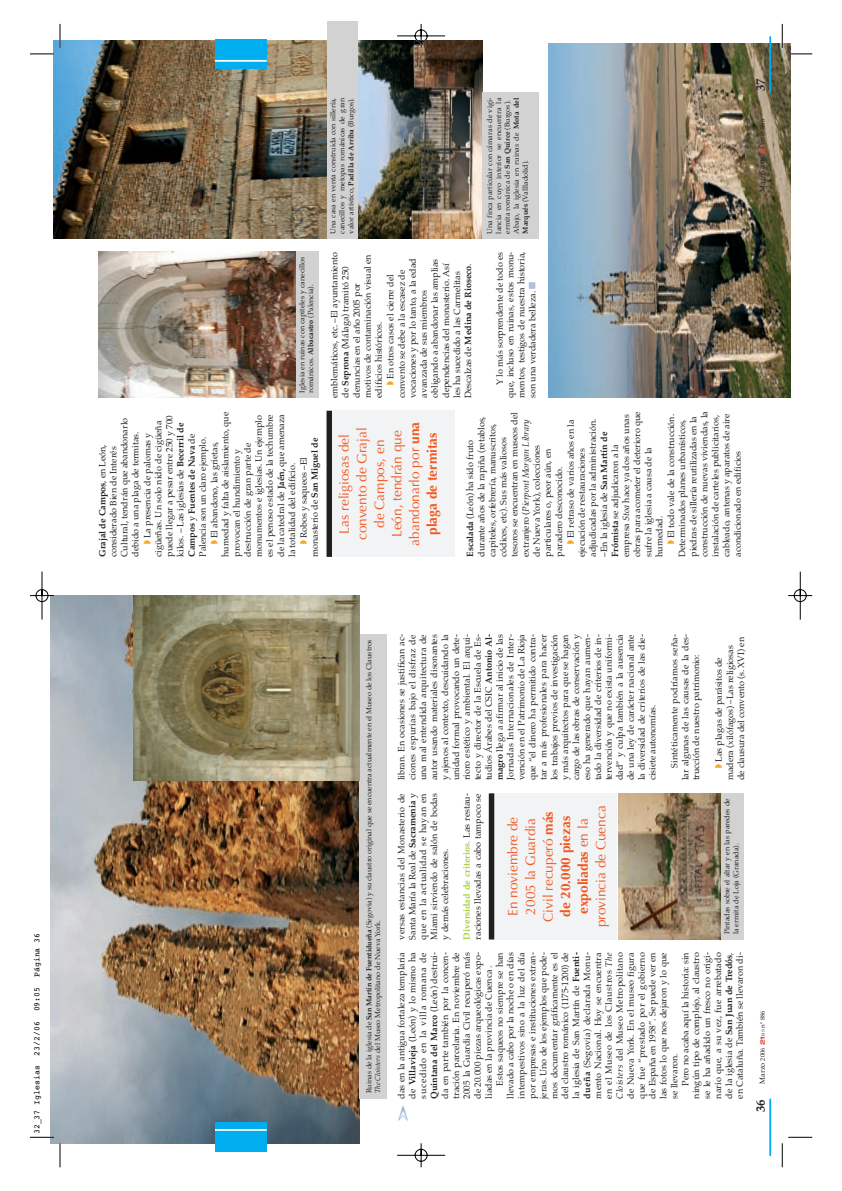
<style>
.page{position:relative;width:842px;height:1191px;background:#fff}
.page>*{position:absolute;margin:0;border:0;box-sizing:border-box;transform-origin:0 0}
.t1{font:19.1px "Monotype Sorts";color:#96afda}
.t2{font:13.6px/17.6px "Optima";color:#f15921;text-align:center}
.t3{font:700 12.7px "Palatino";color:#231f20}
.t4{font:9.1px/10.9px "Palatino";letter-spacing:-.005em;color:#231f20;text-align:justify}
.t5{font:700 9.1px "Palatino";letter-spacing:-.005em;color:#231f20}
.t6{font:8.2px "Courier";color:#000}
.t7{font:7.3px/8.9px "Palatino";color:#231f20}
.t8{font:6.4px "Palatino";color:#231f20}
.s1{font-weight:700}
.s2{font-weight:400}
.s3{font-family:"Monotype Sorts";color:#f9a621}
.s4{font-family:"Monotype Sorts";color:#aebfe2}
.s5{font-style:italic}
.s6{font-size:7.3px}
.s7{font-family:"Helvetica Neue LT Std";font-weight:800;font-stretch:expanded;color:#e94c3c}
.s8{font-family:"Didot";font-size:4.6px}
.s9{font-weight:700;color:#a6ce39}
</style>
<div class="page">
<img style="left:30px;top:24px;width:783px;height:1144px">
<p class="t6" style="left:34px;top:1134px;width:203px;rotate:-90deg">32_37 Iglesias 23/2/06 09:05 Página 36</p>
<p class="t7" style="left:298px;top:393px;width:137px;rotate:-90deg">Iglesia en ruinas con capiteles y canecillos románicos. <span class="s1">Albacastro</span> (Palencia).</p>
<p class="t4" style="left:221px;top:557px;width:147px;rotate:-90deg">humedad y falta de aislamiento, que</p>
<p class="t4" style="left:254px;top:557px;width:143px;rotate:-90deg">monumentos e iglesias. Un ejemplo</p>
<p class="t4" style="left:265px;top:557px;width:144px;rotate:-90deg">es el penoso estado de la techumbre</p>
<p class="t4" style="left:277px;top:557px;width:144px;rotate:-90deg">de la catedral de <span class="s1">Jaén,</span> que amenaza</p>
<p class="t4" style="left:154px;top:557px;width:138px;rotate:-90deg">cigüeñas. Un solo nido de cigüeña</p>
<p class="t4" style="left:165px;top:557px;width:143px;rotate:-90deg">puede llegar a pesar entre 250 y 700</p>
<p class="t4" style="left:176px;top:557px;width:136px;rotate:-90deg">kilos. – Las iglesias de <span class="s1">Becerril de</span></p>
<p class="t5" style="left:188px;top:557px;width:125px;rotate:-90deg">Campos <span class="s2">y</span> Fuentes de Nava <span class="s2">de</span></p>
<p class="t4" style="left:198px;top:557px;width:122px;rotate:-90deg">Palencia son un claro ejemplo.</p>
<p class="t4" style="left:210px;top:544px;width:104px;rotate:-90deg"><span class="s3">◗</span> El abandono, las grietas,</p>
<p class="t4" style="left:120px;top:557px;width:141px;rotate:-90deg">Cultural, tendrán que abandonarlo</p>
<p class="t4" style="left:131px;top:557px;width:127px;rotate:-90deg">debido a una plaga de termitas.</p>
<p class="t4" style="left:143px;top:544px;width:113px;rotate:-90deg"><span class="s3">◗</span> La presencia de palomas y</p>
<p class="t4" style="left:310px;top:557px;width:121px;rotate:-90deg">monasterio de <span class="s1">San Miguel de</span></p>
<p class="t4" style="left:232px;top:557px;width:110px;rotate:-90deg">provocan el hundimiento y</p>
<p class="t4" style="left:243px;top:557px;width:115px;rotate:-90deg">destrucción de gran parte de</p>
<p class="t5" style="left:99px;top:557px;width:114px;rotate:-90deg">Grajal de Campos<span class="s2">, en León,</span></p>
<p class="t4" style="left:109px;top:557px;width:112px;rotate:-90deg">considerado Bien de Interés</p>
<p class="t4" style="left:288px;top:557px;width:96px;rotate:-90deg">la totalidad del edificio.</p>
<p class="t4" style="left:299px;top:544px;width:88px;rotate:-90deg"><span class="s3">◗</span> Robos y saqueos –El</p>
<p class="t7" style="left:329px;top:234px;width:137px;text-align:justify;rotate:-90deg">Una casa en venta construida con sillería, canecillos y metopas románicas de gran valor artístico, <span class="s1">Padilla de Arriba</span> (Burgos).</p>
<p class="t4" style="left:330px;top:398px;width:147px;rotate:-90deg">emblemáticos, etc. –El ayuntamiento</p>
<p class="t4" style="left:363px;top:398px;width:145px;rotate:-90deg">motivos de contaminación visual en</p>
<p class="t4" style="left:386px;top:385px;width:112px;rotate:-90deg"><span class="s3">◗</span> En otros casos el cierre del</p>
<p class="t4" style="left:397px;top:398px;width:130px;rotate:-90deg">convento se debe a la escasez de</p>
<p class="t4" style="left:408px;top:398px;width:141px;rotate:-90deg">vocaciones y por lo tanto, a la edad</p>
<p class="t4" style="left:430px;top:398px;width:141px;rotate:-90deg">obligando a abandonar las amplias</p>
<p class="t4" style="left:442px;top:398px;width:136px;rotate:-90deg">dependencias del monasterio. Así</p>
<p class="t4" style="left:453px;top:398px;width:128px;rotate:-90deg">les ha sucedido a las Carmelitas</p>
<p class="t5" style="left:465px;top:398px;width:136px;rotate:-90deg"><span class="s2">Descalzas de</span> Medina de Rioseco<span class="s2">.</span></p>
<p class="t4" style="left:341px;top:398px;width:133px;rotate:-90deg">de <span class="s1">Seprona</span> (Málaga) tramitó 250</p>
<p class="t4" style="left:352px;top:398px;width:116px;rotate:-90deg">denuncias en el año 2005 por</p>
<p class="t4" style="left:419px;top:398px;width:109px;rotate:-90deg">avanzada de sus miembros</p>
<p class="t4" style="left:374px;top:398px;width:78px;rotate:-90deg">edificios históricos.</p>
<p class="t7" style="left:486px;top:234px;width:137px;rotate:-90deg">Una finca particular con cámaras de vigi&shy;lancia en cuyo interior se encuentra la ermita románica de <span class="s1">San Quirce</span> (Burgos).<br>Abajo, la iglesia en ruinas de <span class="s1">Mota del Marqués</span> (Vallladolid).</p>
<p class="t4" style="left:495px;top:398px;width:148px;text-indent:13px;rotate:-90deg">Y lo más sorprendente de todo es que, incluso en ruinas, estos monu&shy;mentos, testigos de nuestra historia, son una verdadera belleza. <span class="s4">■</span></p>
<h2 class="t2" style="left:337px;top:546px;width:125px;rotate:-90deg">Las religiosas del convento de Grajal de Campos, en<br>León, tendrán que abandonarlo por <span class="s1">una plaga de termitas</span></h2>
<p class="t4" style="left:466px;top:557px;width:146px;text-align:left;rotate:-90deg"><span class="s1">Escalada</span> (León) ha sido fruto durante años de la rapiña (retablos, capiteles, orfebrería, manuscritos, códices, etc). Sus más valiosos tesoros se encuentran en museos del extranjero (<span class="s5">Pierpont Morgan Library </span>de Nueva York), colecciones particulares o, peor aún, en paradero desconocido.</p>
<p class="t4" style="left:566px;top:557px;width:147px;text-align:left;text-indent:13px;rotate:-90deg"><span class="s3">◗</span> El retraso de varios años en la ejecución de restauraciones adjudicadas por la administración. –En la iglesia de <span class="s1">San Martín de<br>Frómista</span> se adjudicaron a la empresa <span class="s5">Stoa</span> hace ya dos años unas obras para acometer el deterioro que sufre la iglesia a causa de la humedad.</p>
<p class="t4" style="left:667px;top:557px;width:147px;text-align:left;text-indent:13px;rotate:-90deg"><span class="s3">◗</span> El todo vale de la construcción.<br>Determinados planes urbanísticos, piedras de sillería reutilizadas en la construcción de nuevas viviendas, la instalación de carteles publicitarios, cableado, antenas y aparatos de aire acondicionado en edificios</p>
<h3 class="t3" style="left:756px;top:91px;width:14px;rotate:-90deg">37</h3>
<p class="t8" style="left:760px;top:192px;width:74px;rotate:-90deg"><span class="s6">Marzo</span> 2006 <span class="s7">21</span><span class="s8">RS</span> nº 886</p>
<p class="t7" style="left:365px;top:1093px;width:456px;rotate:-90deg">Ruinas de la iglesia de <span class="s1">San Martín de Fuentidueña</span> (Segovia) y su claustro original que se encuentra actualmente en el Museo de los Claustros<br><span class="s5">The Cloisters</span> del Museo Metropolitano de Nueva York.</p>
<p class="t4" style="left:397px;top:780px;width:148px;rotate:-90deg">libran. En ocasiones se justifican ac&shy;ciones espurias bajo el disfraz de una mal entendida arquitectura de autor usando materiales disonantes y ajenos al contexto, descuidando la unidad formal provocando un dete&shy;rioro estético y ambiental. El arqui&shy;tecto y director de la Escuela de Es&shy;tudios Árabes del CSIC <span class="s1">Antonio Al&shy;magro</span> llega a afirmar al inicio de las Jornadas Internacionales de Inter&shy;vención en el Patrimonio de La Rioja que “el dinero ha permitido contra&shy;tar a más profesionales para hacer los trabajos previos de investigación y más arquitectos para que se hagan cargo de las obras de conservación y eso ha generado que hayan aumen&shy;tado la diversidad de criterios de in&shy;tervención y que no exista uniformi&shy;dad” y culpa también a la ausencia de una ley de carácter nacional ante la diversidad de criterios de las die&shy;cisiete autonomías.</p>
<p class="t4" style="left:670px;top:780px;width:148px;text-indent:13px;rotate:-90deg">Sintéticamente podríamos seña&shy;lar algunas de las causas de la des&shy;trucción de nuestro patrimonio:</p>
<p class="t4" style="left:714px;top:780px;width:145px;text-align:left;text-indent:13px;rotate:-90deg"><span class="s3">◗</span> Las plagas de parásitos de madera (xilófagos) –Las religiosas de clausura del convento (s. XVI) en</p>
<p class="t4" style="left:397px;top:940px;width:148px;rotate:-90deg">versas estancias del Monasterio de Santa María la Real de <span class="s1">Sacramenia</span> y que en la actualidad se hayan en Miami sirviendo de salón de bodas y demás celebraciones.</p>
<p class="t4" style="left:462px;top:940px;width:148px;rotate:-90deg"><span class="s9">Diversidad de criterios.</span> Las restau&shy;raciones llevadas a cabo tampoco se</p>
<p class="t7" style="left:723px;top:934px;width:137px;rotate:-90deg">Pintadas sobre el altar y en las paredes de la ermita de Loja (Granada).</p>
<h2 class="t2" style="left:505px;top:927px;width:123px;rotate:-90deg">En noviembre de<br>2005 la Guardia<br>Civil recuperó <span class="s1">más de 20.000 piezas expoliadas</span> en la provincia de Cuenca</h2>
<p class="t4" style="left:397px;top:1099px;width:148px;rotate:-90deg">das en la antigua fortaleza templaria de <span class="s1">Villavieja</span> (León) y lo mismo ha sucedido en la villa romana de <span class="s1">Quintana del Marco</span> (León) destrui&shy;da en parte también por la concen&shy;tración parcelaria. En noviembre de 2005 la Guardia Civil recuperó más de 20.000 piezas arqueológicas expo&shy;liadas en la provincia de Cuenca .</p>
<p class="t4" style="left:495px;top:1099px;width:148px;text-indent:13px;rotate:-90deg">Estos saqueos no siempre se han llevado a cabo por la noche o en días intempestivos sino a la luz del día por empresas e instituciones extran&shy;jeras. Uno de los ejemplos que pode&shy;mos documentar gráficamente es el del claustro románico (1175-1200) de la iglesia de San Martín de <span class="s1">Fuenti&shy;dueña</span> (Segovia) declarada Monu&shy;mento Nacional. Hoy se encuentra en el Museo de los Claustros <span class="s5">The Cloisters</span> del Museo Metropolitano de Nueva York. En el museo figura que fue “prestado por el gobierno de España en 1958”. Se puede ver en las fotos lo que nos dejaron y lo que se llevaron.</p>
<p class="t4" style="left:681px;top:1099px;width:148px;text-indent:13px;rotate:-90deg">Pero no acaba aquí la historia: sin ningún tipo de complejo, al claustro se le ha añadido un fresco no origi&shy;nario que, a su vez, fue arrebatado de la iglesia de <span class="s1">San Juan de Tredós</span>, en Cataluña. También se llevaron di-</p>
<h1 class="t1" style="left:392px;top:1122px;width:19px;rotate:-90deg">➢</h1>
<p class="t8" style="left:760px;top:1084px;width:75px;rotate:-90deg"><span class="s6">Marzo</span> 2006 <span class="s7">21</span><span class="s8">RS</span> nº 886</p>
<h3 class="t3" style="left:756px;top:1112px;width:14px;rotate:-90deg">36</h3>
</div>
